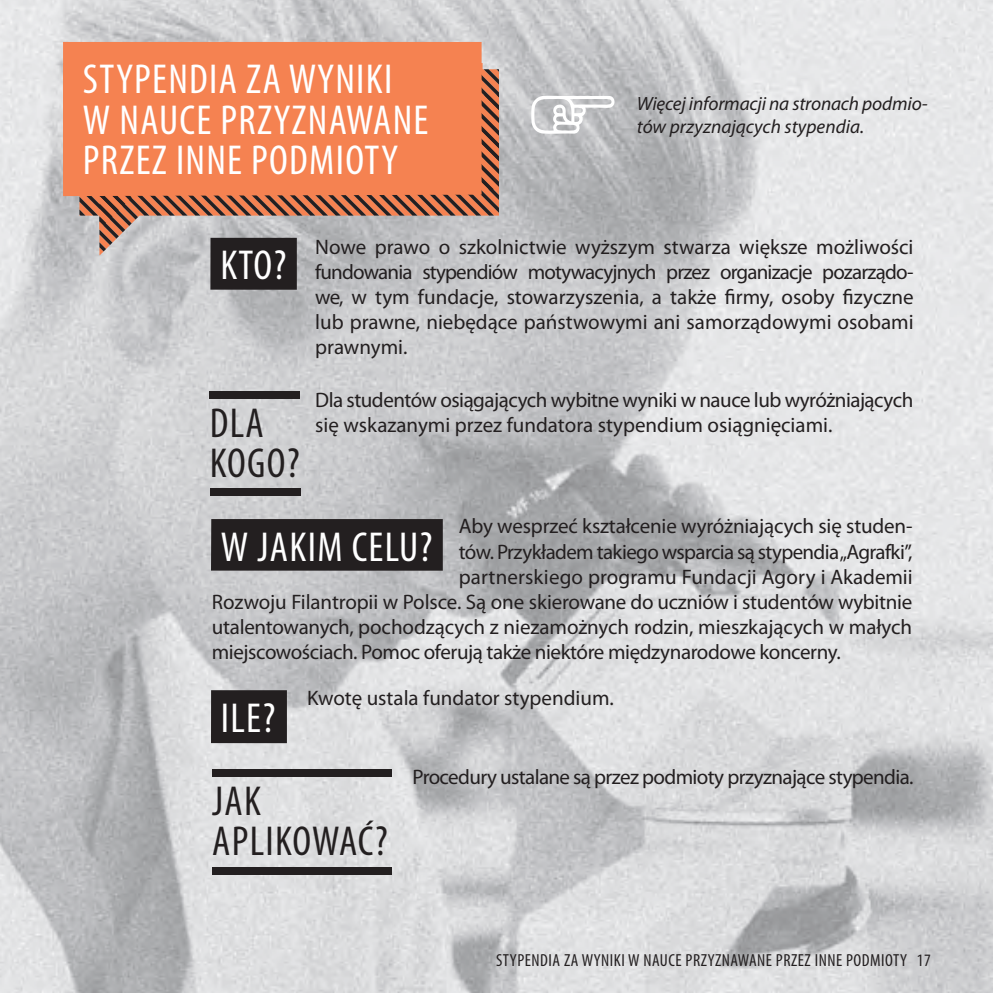
<style>
.page{position:relative;width:993px;height:993px;background:#fff}
.page>*{position:absolute;margin:0;border:0;box-sizing:border-box;transform-origin:0 0}
.t1{font:condensed 42px/40.2px "Myriad Pro";letter-spacing:.03em;color:#fff}
.t2{font:condensed 42px/40.2px "Myriad Pro";letter-spacing:.03em;color:#231f20}
.t3{font:21px/25.2px "Myriad Pro";letter-spacing:-.01em;color:#231f20}
.t4{font:21px "Myriad Pro";letter-spacing:-.03em;color:#231f20}
.t5{font:italic 19.25px/23.1px "Myriad Pro";letter-spacing:-.01em;color:#231f20}
.t6{font:condensed 17.5px "Myriad Pro";letter-spacing:.03em;color:#231f20}
</style>
<div class="page">
<img style="left:0;top:0;width:992px;height:992px">
<div style="left:210px;top:487px;width:90px;height:8px;background:#231f20"></div>
<div style="left:212px;top:769px;width:179px;height:7px;background:#231f20"></div>
<div style="left:212px;top:867px;width:180px;height:7px;background:#231f20"></div>
<div style="left:211px;top:690px;width:76px;height:53px;background:#231f20"></div>
<div style="left:211px;top:519px;width:231px;height:51px;background:#231f20"></div>
<div style="left:209px;top:391px;width:91px;height:7px;background:#231f20"></div>
<div style="left:210px;top:238px;width:87px;height:51px;background:#231f20"></div>
<svg style="left:531px;top:95px;width:84px;height:39px"></svg>
<svg style="left:79px;top:69px;width:420px;height:186px;background:#ab8e84"></svg>
<div style="left:63px;top:42px;width:418px;height:154px;background:#f58251"></div>
<h1 class="t1" style="left:83px;top:59px;width:347px">STYPENDIA ZA WYNIKI<br>W NAUCE PRZYZNAWANE<br>PRZEZ INNE PODMIOTY</h1>
<p class="t5" style="left:636px;top:92px;width:292px">Więcej informacji na stronach podmio&shy;tów przyznających stypendia.</p>
<h1 class="t1" style="left:220px;top:245px;width:67px">KTO?</h1>
<h1 class="t2" style="left:210px;top:402px;width:91px">DLA<br>KOGO?</h1>
<p class="t3" style="left:315px;top:233px;width:599px;text-align:justify">Nowe prawo o szkolnictwie wyższym stwarza większe możliwości fundowania stypendiów motywacyjnych przez organizacje pozarządo&shy;we, w tym fundacje, stowarzyszenia, a także firmy, osoby fizyczne lub prawne, niebędące państwowymi ani samorządowymi osobami prawnymi.</p>
<p class="t3" style="left:315px;top:386px;width:599px">Dla studentów osiągających wybitne wyniki w nauce lub wyróżniających się wskazanymi przez fundatora stypendium osiągnięciami.</p>
<p class="t3" style="left:458px;top:513px;width:455px">Aby wesprzeć kształcenie wyróżniających się studen-</p>
<p class="t4" style="left:458px;top:538px;width:455px">tów. Przykładem takiego wsparcia są stypendia „Agrafki”,</p>
<p class="t3" style="left:458px;top:563px;width:455px">partnerskiego programu Fundacji Agory i Akademii</p>
<p class="t3" style="left:212px;top:589px;width:701px">Rozwoju Filantropii w Polsce. Są one skierowane do uczniów i studentów wybitnie</p>
<p class="t3" style="left:212px;top:614px;width:701px">utalentowanych, pochodzących z niezamożnych rodzin, mieszkających w małych</p>
<p class="t3" style="left:212px;top:639px;width:630px">miejscowościach. Pomoc oferują także niektóre międzynarodowe koncerny.</p>
<h1 class="t1" style="left:221px;top:526px;width:213px">W JAKIM CELU?</h1>
<h1 class="t1" style="left:221px;top:697px;width:56px">ILE?</h1>
<p class="t3" style="left:307px;top:685px;width:308px">Kwotę ustala fundator stypendium.</p>
<h1 class="t2" style="left:212px;top:780px;width:177px">JAK<br>APLIKOWAĆ?</h1>
<p class="t4" style="left:412px;top:764px;width:502px">Procedury ustalane są przez podmioty przyznające stypendia.</p>
<p class="t6" style="left:496px;top:949px;width:436px">STYPENDIA ZA WYNIKI W NAUCE PRZYZNAWANE PRZEZ INNE PODMIOTY 17</p>
</div>
